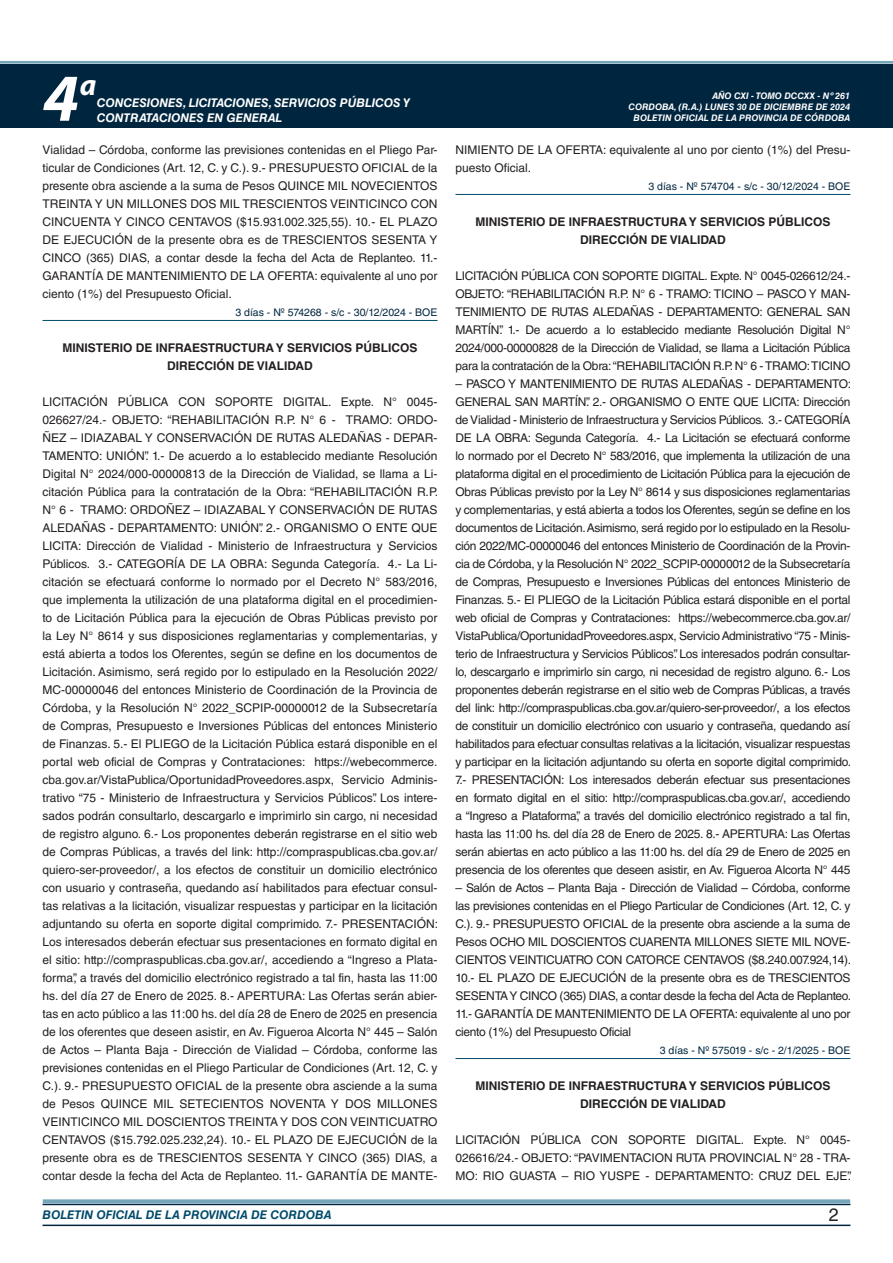
<style>
.page{position:relative;width:893px;height:1263px;background:#fff}
.page>*{position:absolute;margin:0;border:0;box-sizing:border-box;transform-origin:0 0}
.t1{font:italic 700 67.5px "Myriad Pro";color:#fff}
.t2{font:italic 700 30px "Myriad Pro";color:#fff}
.t3{font:18px "Helvetica LT Std";color:#231f20}
.TEXTO_BASE{font:12px/18px "Helvetica LT Std";letter-spacing:-.02em;color:#231f20;text-align:justify}
.RESUELVE{font:700 12px "Helvetica LT Std";color:#231f20}
.TEXTO_BASE-2{font:12px/18px "Helvetica LT Std";color:#231f20}
.t4{font:italic 700 12px/14.4px "Helvetica LT Std";color:#fff}
.t5{font:italic 700 12px "Helvetica LT Std";color:#004b6c}
.FECHA_DE_VENCIMIENTO{font:10.5px "Helvetica LT Std";color:#00263f}
.t6{font:italic 700 9px/10.8px "Helvetica LT Std";color:#fff;text-align:right}
</style>
<div class="page">
<div style="left:0;top:61px;width:893px;height:6px;background:#fff;opacity:.75"></div>
<hr style="left:43px;top:1224px;width:807px;height:2px;background:#00263f">
<div style="left:42px;top:1198px;width:809px;height:8px;background:#fff;opacity:.75"></div>
<div style="left:0;top:64px;width:893px;height:64px;background:#00263f"></div>
<hr style="left:43px;top:320px;width:394px;height:1px;background:#004b6c">
<hr style="left:455px;top:194px;width:395px;height:1px;background:#004b6c">
<hr style="left:455px;top:1058px;width:395px;height:1px;background:#004b6c">
<h1 class="t1" style="left:43px;top:54px;width:38px">4</h1>
<h2 class="t2" style="left:80px;top:66px;width:18px">a</h2>
<p class="t4" style="left:97px;top:96px;width:315px">CONCESIONES, LICITACIONES, SERVICIOS PÚBLICOS Y<br>CONTRATACIONES EN GENERAL</p>
<p class="TEXTO_BASE" style="left:43px;top:141px;width:396px">Vialidad – Córdoba, conforme las previsiones contenidas en el Pliego Par&shy;ticular de Condiciones (Art. 12, C. y C.). 9.- PRESUPUESTO OFICIAL de la presente obra asciende a la suma de Pesos QUINCE MIL NOVECIENTOS TREINTA Y UN MILLONES DOS MIL TRESCIENTOS VEINTICINCO CON CINCUENTA Y CINCO CENTAVOS ($15.931.002.325,55). 10.- EL PLAZO DE EJECUCIÓN de la presente obra es de TRESCIENTOS SESENTA Y CINCO (365) DIAS, a contar desde la fecha del Acta de Replanteo. 11.- GARANTÍA DE MANTENIMIENTO DE LA OFERTA: equivalente al uno por ciento (1%) del Presupuesto Oficial.</p>
<p class="FECHA_DE_VENCIMIENTO" style="left:235px;top:306px;width:204px">3 días - Nº 574268 - s/c - 30/12/2024 - BOE</p>
<p class="RESUELVE" style="left:63px;top:340px;width:356px">MINISTERIO DE INFRAESTRUCTURA Y SERVICIOS PÚBLICOS</p>
<p class="RESUELVE" style="left:167px;top:358px;width:147px">DIRECCIÓN DE VIALIDAD</p>
<p class="TEXTO_BASE" style="left:43px;top:393px;width:397px">LICITACIÓN PÚBLICA CON SOPORTE DIGITAL. Expte. N° 0045- 026627/24.- OBJETO: “REHABILITACIÓN R.P. N° 6 - TRAMO: ORDO-ÑEZ – IDIAZABAL Y CONSERVACIÓN DE RUTAS ALEDAÑAS - DEPAR-TAMENTO: UNIÓN”. 1.- De acuerdo a lo establecido mediante Resolución Digital N° 2024/000-00000813 de la Dirección de Vialidad, se llama a Li&shy;citación Pública para la contratación de la Obra: “REHABILITACIÓN R.P.<br>N° 6 - TRAMO: ORDOÑEZ – IDIAZABAL Y CONSERVACIÓN DE RUTAS ALEDAÑAS - DEPARTAMENTO: UNIÓN”. 2.- ORGANISMO O ENTE QUE LICITA: Dirección de Vialidad - Ministerio de Infraestructura y Servicios Públicos. 3.- CATEGORÍA DE LA OBRA: Segunda Categoría. 4.- La Li&shy;citación se efectuará conforme lo normado por el Decreto N° 583/2016, que implementa la utilización de una plataforma digital en el procedimien&shy;to de Licitación Pública para la ejecución de Obras Públicas previsto por la Ley N° 8614 y sus disposiciones reglamentarias y complementarias, y está abierta a todos los Oferentes, según se define en los documentos de Licitación. Asimismo, será regido por lo estipulado en la Resolución 2022/ MC-00000046 del entonces Ministerio de Coordinación de la Provincia de Córdoba, y la Resolución N° 2022_SCPIP-00000012 de la Subsecretaría de Compras, Presupuesto e Inversiones Públicas del entonces Ministerio de Finanzas. 5.- El PLIEGO de la Licitación Pública estará disponible en el portal web oficial de Compras y Contrataciones: https://webecommerce. cba.gov.ar/VistaPublica/OportunidadProveedores.aspx, Servicio Adminis&shy;trativo “75 - Ministerio de Infraestructura y Servicios Públicos”. Los intere&shy;sados podrán consultarlo, descargarlo e imprimirlo sin cargo, ni necesidad de registro alguno. 6.- Los proponentes deberán registrarse en el sitio web de Compras Públicas, a través del link: http://compraspublicas.cba.gov.ar/ quiero-ser-proveedor/, a los efectos de constituir un domicilio electrónico con usuario y contraseña, quedando así habilitados para efectuar consul&shy;tas relativas a la licitación, visualizar respuestas y participar en la licitación adjuntando su oferta en soporte digital comprimido. 7.- PRESENTACIÓN:<br>Los interesados deberán efectuar sus presentaciones en formato digital en el sitio: http://compraspublicas.cba.gov.ar/, accediendo a “Ingreso a Plata&shy;forma”, a través del domicilio electrónico registrado a tal fin, hasta las 11:00 hs. del día 27 de Enero de 2025. 8.- APERTURA: Las Ofertas serán abier&shy;tas en acto público a las 11:00 hs. del día 28 de Enero de 2025 en presencia de los oferentes que deseen asistir, en Av. Figueroa Alcorta N° 445 – Salón de Actos – Planta Baja - Dirección de Vialidad – Córdoba, conforme las previsiones contenidas en el Pliego Particular de Condiciones (Art. 12, C. y C.). 9.- PRESUPUESTO OFICIAL de la presente obra asciende a la suma de Pesos QUINCE MIL SETECIENTOS NOVENTA Y DOS MILLONES VEINTICINCO MIL DOSCIENTOS TREINTA Y DOS CON VEINTICUATRO CENTAVOS ($15.792.025.232,24). 10.- EL PLAZO DE EJECUCIÓN de la presente obra es de TRESCIENTOS SESENTA Y CINCO (365) DIAS, a contar desde la fecha del Acta de Replanteo. 11.- GARANTÍA DE MANTE-</p>
<p class="t6" style="left:629px;top:91px;width:223px">AÑO CXI - TOMO DCCXX - Nº 261<br>CORDOBA, (R.A.) LUNES 30 DE DICIEMBRE DE 2024</p>
<p class="t6" style="left:634px;top:112px;width:218px">BOLETIN OFICIAL DE LA PROVINCIA DE CÓRDOBA</p>
<p class="TEXTO_BASE-2" style="left:455px;top:141px;width:396px">NIMIENTO DE LA OFERTA: equivalente al uno por ciento (1%) del Presu&shy;puesto Oficial.</p>
<p class="FECHA_DE_VENCIMIENTO" style="left:648px;top:180px;width:204px">3 días - Nº 574704 - s/c - 30/12/2024 - BOE</p>
<p class="RESUELVE" style="left:476px;top:214px;width:356px">MINISTERIO DE INFRAESTRUCTURA Y SERVICIOS PÚBLICOS</p>
<p class="RESUELVE" style="left:580px;top:232px;width:147px">DIRECCIÓN DE VIALIDAD</p>
<p class="TEXTO_BASE" style="left:455px;top:267px;width:396px">LICITACIÓN PÚBLICA CON SOPORTE DIGITAL. Expte. N° 0045-026612/24.- OBJETO: “REHABILITACIÓN R.P. N° 6 - TRAMO: TICINO – PASCO Y MAN-TENIMIENTO DE RUTAS ALEDAÑAS - DEPARTAMENTO: GENERAL SAN MARTÍN”. 1.- De acuerdo a lo establecido mediante Resolución Digital N° 2024/000-00000828 de la Dirección de Vialidad, se llama a Licitación Pública para la contratación de la Obra: “REHABILITACIÓN R.P. N° 6 - TRAMO: TICINO</p>
<p class="TEXTO_BASE" style="left:455px;top:375px;width:397px">– PASCO Y MANTENIMIENTO DE RUTAS ALEDAÑAS - DEPARTAMENTO:<br>GENERAL SAN MARTÍN”. 2.- ORGANISMO O ENTE QUE LICITA: Dirección de Vialidad - Ministerio de Infraestructura y Servicios Públicos. 3.- CATEGORÍA DE LA OBRA: Segunda Categoría. 4.- La Licitación se efectuará conforme lo normado por el Decreto N° 583/2016, que implementa la utilización de una plataforma digital en el procedimiento de Licitación Pública para la ejecución de Obras Públicas previsto por la Ley N° 8614 y sus disposiciones reglamentarias y complementarias, y está abierta a todos los Oferentes, según se define en los documentos de Licitación. Asimismo, será regido por lo estipulado en la Resolu&shy;ción 2022/MC-00000046 del entonces Ministerio de Coordinación de la Provin&shy;cia de Córdoba, y la Resolución N° 2022_SCPIP-00000012 de la Subsecretaría de Compras, Presupuesto e Inversiones Públicas del entonces Ministerio de Finanzas. 5.- El PLIEGO de la Licitación Pública estará disponible en el portal web oficial de Compras y Contrataciones: https://webecommerce.cba.gov.ar/ VistaPublica/OportunidadProveedores.aspx, Servicio Administrativo “75 - Minis&shy;terio de Infraestructura y Servicios Públicos”. Los interesados podrán consultar&shy;lo, descargarlo e imprimirlo sin cargo, ni necesidad de registro alguno. 6.- Los proponentes deberán registrarse en el sitio web de Compras Públicas, a través del link: http://compraspublicas.cba.gov.ar/quiero-ser-proveedor/, a los efectos de constituir un domicilio electrónico con usuario y contraseña, quedando así habilitados para efectuar consultas relativas a la licitación, visualizar respuestas y participar en la licitación adjuntando su oferta en soporte digital comprimido.<br>7.- PRESENTACIÓN: Los interesados deberán efectuar sus presentaciones en formato digital en el sitio: http://compraspublicas.cba.gov.ar/, accediendo a “Ingreso a Plataforma”, a través del domicilio electrónico registrado a tal fin, hasta las 11:00 hs. del día 28 de Enero de 2025. 8.- APERTURA: Las Ofertas serán abiertas en acto público a las 11:00 hs. del día 29 de Enero de 2025 en presencia de los oferentes que deseen asistir, en Av. Figueroa Alcorta N° 445</p>
<p class="TEXTO_BASE" style="left:455px;top:879px;width:397px">– Salón de Actos – Planta Baja - Dirección de Vialidad – Córdoba, conforme las previsiones contenidas en el Pliego Particular de Condiciones (Art. 12, C. y C.). 9.- PRESUPUESTO OFICIAL de la presente obra asciende a la suma de Pesos OCHO MIL DOSCIENTOS CUARENTA MILLONES SIETE MIL NOVE-CIENTOS VEINTICUATRO CON CATORCE CENTAVOS ($8.240.007.924,14).<br>10.- EL PLAZO DE EJECUCIÓN de la presente obra es de TRESCIENTOS SESENTA Y CINCO (365) DIAS, a contar desde la fecha del Acta de Replanteo.<br>11.- GARANTÍA DE MANTENIMIENTO DE LA OFERTA: equivalente al uno por ciento (1%) del Presupuesto Oficial</p>
<p class="FECHA_DE_VENCIMIENTO" style="left:660px;top:1044px;width:192px">3 días - Nº 575019 - s/c - 2/1/2025 - BOE</p>
<p class="RESUELVE" style="left:476px;top:1078px;width:356px">MINISTERIO DE INFRAESTRUCTURA Y SERVICIOS PÚBLICOS</p>
<p class="RESUELVE" style="left:580px;top:1096px;width:147px">DIRECCIÓN DE VIALIDAD</p>
<p class="TEXTO_BASE" style="left:455px;top:1131px;width:397px">LICITACIÓN PÚBLICA CON SOPORTE DIGITAL. Expte. N° 0045- 026616/24.- OBJETO: “PAVIMENTACION RUTA PROVINCIAL N° 28 - TRA-MO: RIO GUASTA – RIO YUSPE - DEPARTAMENTO: CRUZ DEL EJE”.</p>
<p class="t5" style="left:43px;top:1208px;width:290px">BOLETIN OFICIAL DE LA PROVINCIA DE CORDOBA</p>
<p class="t3" style="left:829px;top:1204px;width:12px">2</p>
</div>
